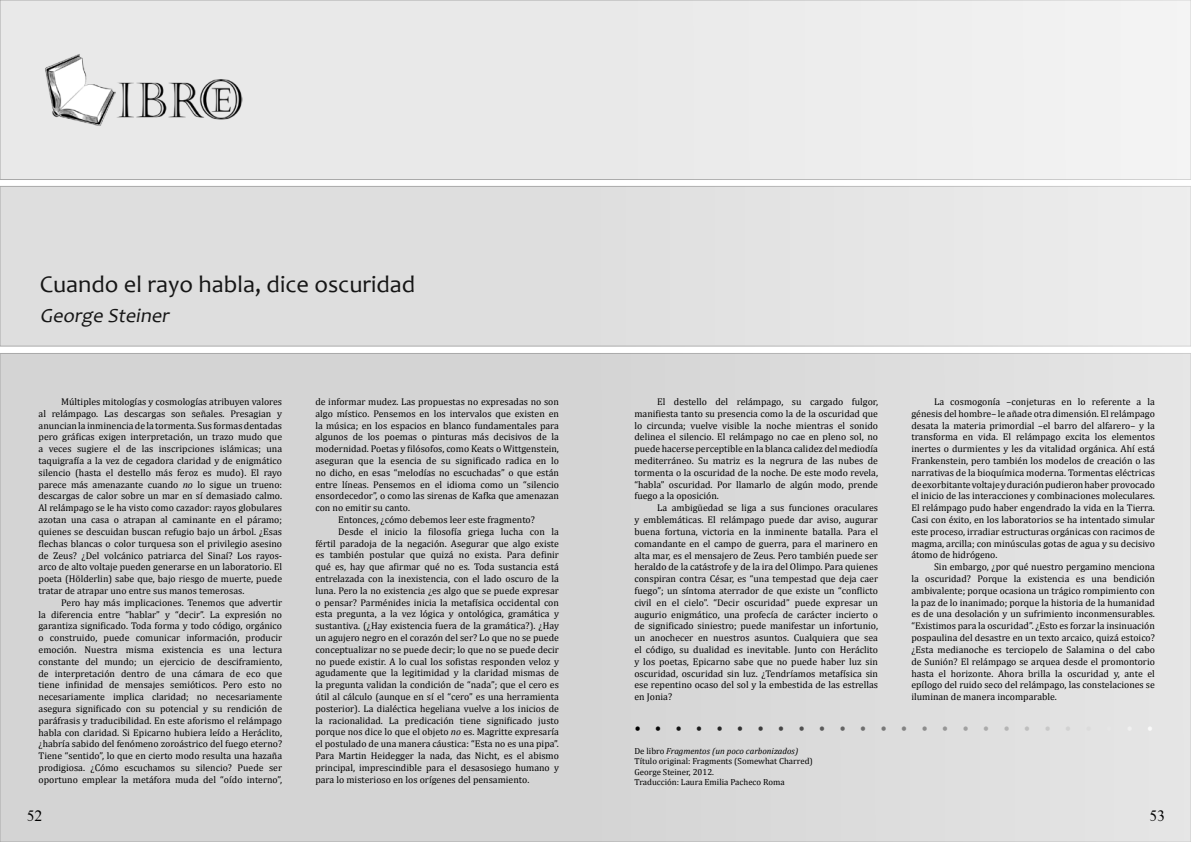
<style>
.page{position:relative;width:1191px;height:842px;background:#fff}
.page>*{position:absolute;margin:0;border:0;box-sizing:border-box;transform-origin:0 0}
.t1{font:24px "Candara";color:#161616}
.t2{font:italic 20px "Candara";color:#161616}
.t3{font:16px "Times Sans Serif";color:#000}
.t4{font:14px "Candara";color:#000}
.t5{font:9.8px/11.8px "Cambria";color:#000;text-align:justify}
.t6{font:8.8px/10.6px "Cambria";color:#000}
.s1{font-style:italic}
.s2{color:#0a0a0a}
.s3{color:#141414}
.s4{color:#1e1e1e}
.s5{color:#282828}
.s6{color:#323232}
.s7{color:#3c3c3c}
.s8{color:#464646}
.s9{color:#505050}
.s10{color:#5a5a5a}
.s11{color:#646464}
.s12{color:#6e6e6e}
.s13{color:#787878}
.s14{color:#828282}
.s15{color:#8c8c8c}
.s16{color:#969696}
.s17{color:#a0a0a0}
.s18{color:#aaa}
.s19{color:#b4b4b4}
.s20{color:#bebebe}
.s21{color:#c8c8c8}
.s22{color:#d2d2d2}
.s23{color:#dcdcdc}
.s24{color:#e6e6e6}
.s25{color:#f0f0f0}
.s26{color:#fafafa}
</style>
<div class="page">
<div style="left:0;top:353px;width:1191px;height:489px;background:linear-gradient(to right,#d0d0d0,#e1e1e1)"></div>
<div style="left:0;top:186px;width:1191px;height:160px;background:linear-gradient(to right,#dadada,#eaeaea)"></div>
<div style="left:0;top:0;width:1191px;height:179px;background:#e9e9e9"></div>
<img style="left:45px;top:54px;width:197px;height:72px">
<h1 class="t1" style="left:40px;top:269px;width:377px">Cuando el rayo habla, dice oscuridad</h1>
<h2 class="t2" style="left:40px;top:303px;width:134px">George Steiner</h2>
<p class="t5" style="left:39px;top:396px;width:245px;text-indent:23px">Múltiples mitologías y cosmologías atribuyen valores al relámpago. Las descargas son señales. Presagian y anuncian la inminencia de la tormenta. Sus formas dentadas pero gráficas exigen interpretación, un trazo mudo que a veces sugiere el de las inscripciones islámicas; una taquigrafía a la vez de cegadora claridad y de enigmático silencio (hasta el destello más feroz es mudo). El rayo parece más amenazante cuando <span class="s1">no</span> lo sigue un trueno: descargas de calor sobre un mar en sí demasiado calmo.<br>Al relámpago se le ha visto como cazador: rayos globulares azotan una casa o atrapan al caminante en el páramo; quienes se descuidan buscan refugio bajo un árbol. ¿Esas flechas blancas o color turquesa son el privilegio asesino de Zeus? ¿Del volcánico patriarca del Sinaí? Los rayos&shy;arco de alto voltaje pueden generarse en un laboratorio. El poeta (Hölderlin) sabe que, bajo riesgo de muerte, puede tratar de atrapar uno entre sus manos temerosas.</p>
<p class="t5" style="left:39px;top:596px;width:245px;text-indent:23px">Pero hay más implicaciones. Tenemos que advertir la diferencia entre “hablar” y “decir”. La expresión no garantiza significado. Toda forma y todo código, orgánico o construido, puede comunicar información, producir emoción. Nuestra misma existencia es una lectura constante del mundo; un ejercicio de desciframiento, de interpretación dentro de una cámara de eco que tiene infinidad de mensajes semióticos. Pero esto no necesariamente implica claridad; no necesariamente asegura significado con su potencial y su rendición de paráfrasis y traducibilidad. En este aforismo el relámpago habla con claridad. Si Epicarno hubiera leído a Heráclito, ¿habría sabido del fenómeno zoroástrico del fuego eterno?<br>Tiene “sentido”, lo que en cierto modo resulta una hazaña prodigiosa. ¿Cómo escuchamos su silencio? Puede ser oportuno emplear la metáfora muda del “oído interno”,</p>
<h3 class="t3" style="left:27px;top:805px;width:18px">52</h3>
<p class="t5" style="left:315px;top:396px;width:245px">de informar mudez. Las propuestas no expresadas no son</p>
<p class="t5" style="left:315px;top:408px;width:245px">algo místico. Pensemos en los intervalos que existen en</p>
<p class="t5" style="left:315px;top:419px;width:245px">la música; en los espacios en blanco fundamentales para</p>
<p class="t5" style="left:315px;top:431px;width:245px">algunos de los poemas o pinturas más decisivos de la</p>
<p class="t5" style="left:315px;top:443px;width:245px">modernidad. Poetas y filósofos, como Keats o Wittgenstein,</p>
<p class="t5" style="left:315px;top:455px;width:245px">aseguran que la esencia de su significado radica en lo</p>
<p class="t5" style="left:315px;top:467px;width:245px">no dicho, en esas “melodías no escuchadas” o que están</p>
<p class="t5" style="left:315px;top:478px;width:245px">entre líneas. Pensemos en el idioma como un “silencio</p>
<p class="t5" style="left:315px;top:490px;width:245px">ensordecedor”, o como las sirenas de Kafka que amenazan</p>
<p class="t5" style="left:315px;top:502px;width:96px">con no emitir su canto.</p>
<p class="t5" style="left:338px;top:514px;width:198px">Entonces, ¿cómo debemos leer este fragmento?</p>
<p class="t5" style="left:338px;top:526px;width:222px">Desde el inicio la filosofía griega lucha con la</p>
<p class="t5" style="left:315px;top:537px;width:245px">fértil paradoja de la negación. Asegurar que algo existe</p>
<p class="t5" style="left:315px;top:549px;width:245px">es también postular que quizá no exista. Para definir</p>
<p class="t5" style="left:315px;top:561px;width:245px">qué es, hay que afirmar qué no es. Toda sustancia está</p>
<p class="t5" style="left:315px;top:573px;width:245px">entrelazada con la inexistencia, con el lado oscuro de la</p>
<p class="t5" style="left:315px;top:585px;width:245px">luna. Pero la no existencia ¿es algo que se puede expresar</p>
<p class="t5" style="left:315px;top:596px;width:245px">o pensar? Parménides inicia la metafísica occidental con</p>
<p class="t5" style="left:315px;top:608px;width:245px">esta pregunta, a la vez lógica y ontológica, gramática y</p>
<p class="t5" style="left:315px;top:620px;width:245px">sustantiva. (¿Hay existencia fuera de la gramática?). ¿Hay</p>
<p class="t5" style="left:315px;top:632px;width:245px">un agujero negro en el corazón del ser? Lo que no se puede</p>
<p class="t5" style="left:315px;top:644px;width:245px">conceptualizar no se puede decir; lo que no se puede decir</p>
<p class="t5" style="left:315px;top:655px;width:245px">no puede existir. A lo cual los sofistas responden veloz y</p>
<p class="t5" style="left:315px;top:667px;width:245px">agudamente que la legitimidad y la claridad mismas de</p>
<p class="t5" style="left:315px;top:679px;width:245px">la pregunta validan la condición de “nada”; que el cero es</p>
<p class="t5" style="left:315px;top:691px;width:245px">útil al cálculo (aunque en sí el “cero” es una herramienta</p>
<p class="t5" style="left:315px;top:703px;width:245px">posterior). La dialéctica hegeliana vuelve a los inicios de</p>
<p class="t5" style="left:315px;top:714px;width:245px">la racionalidad. La predicación tiene significado justo</p>
<p class="t5" style="left:315px;top:726px;width:245px">porque nos dice lo que el objeto <span class="s1">no</span> es. Magritte expresaría</p>
<p class="t5" style="left:315px;top:738px;width:245px">el postulado de una manera cáustica: “Esta no es una pipa”.</p>
<p class="t5" style="left:315px;top:750px;width:245px">Para Martin Heidegger la nada, das Nicht, es el abismo</p>
<p class="t5" style="left:315px;top:762px;width:245px">principal, imprescindible para el desasosiego humano y</p>
<p class="t5" style="left:315px;top:773px;width:215px">para lo misterioso en los orígenes del pensamiento.</p>
<p class="t5" style="left:634px;top:396px;width:245px;text-indent:23px">El destello del relámpago, su cargado fulgor, manifiesta tanto su presencia como la de la oscuridad que lo circunda; vuelve visible la noche mientras el sonido delinea el silencio. El relámpago no cae en pleno sol, no puede hacerse perceptible en la blanca calidez del mediodía mediterráneo. Su matriz es la negrura de las nubes de tormenta o la oscuridad de la noche. De este modo revela, “habla” oscuridad. Por llamarlo de algún modo, prende fuego a la oposición.</p>
<p class="t5" style="left:634px;top:502px;width:245px;text-indent:23px">La ambigüedad se liga a sus funciones oraculares y emblemáticas. El relámpago puede dar aviso, augurar buena fortuna, victoria en la inminente batalla. Para el comandante en el campo de guerra, para el marinero en alta mar, es el mensajero de Zeus. Pero también puede ser heraldo de la catástrofe y de la ira del Olimpo. Para quienes conspiran contra César, es “una tempestad que deja caer fuego”; un síntoma aterrador de que existe un “conflicto civil en el cielo”. “Decir oscuridad” puede expresar un augurio enigmático, una profecía de carácter incierto o de significado siniestro; puede manifestar un infortunio, un anochecer en nuestros asuntos. Cualquiera que sea el código, su dualidad es inevitable. Junto con Heráclito y los poetas, Epicarno sabe que no puede haber luz sin oscuridad, oscuridad sin luz. ¿Tendríamos metafísica sin ese repentino ocaso del sol y la embestida de las estrellas en Jonia?</p>
<p class="t5" style="left:911px;top:396px;width:245px;text-indent:23px">La cosmogonía –conjeturas en lo referente a la génesis del hombre– le añade otra dimensión. El relámpago desata la materia primordial –el barro del alfarero– y la transforma en vida. El relámpago excita los elementos inertes o durmientes y les da vitalidad orgánica. Ahí está Frankenstein, pero también los modelos de creación o las narrativas de la bioquímica moderna. Tormentas eléctricas de exorbitante voltaje y duración pudieron haber provocado el inicio de las interacciones y combinaciones moleculares.<br>El relámpago pudo haber engendrado la vida en la Tierra.<br>Casi con éxito, en los laboratorios se ha intentado simular este proceso, irradiar estructuras orgánicas con racimos de magma, arcilla; con minúsculas gotas de agua y su decisivo átomo de hidrógeno.</p>
<p class="t5" style="left:911px;top:561px;width:245px;text-indent:23px">Sin embargo, ¿por qué nuestro pergamino menciona la oscuridad? Porque la existencia es una bendición ambivalente; porque ocasiona un trágico rompimiento con la paz de lo inanimado; porque la historia de la humanidad es de una desolación y un sufrimiento inconmensurables. “Existimos para la oscuridad”. ¿Esto es forzar la insinuación pospaulina del desastre en un texto arcaico, quizá estoico? ¿Esta medianoche es terciopelo de Salamina o del cabo de Sunión? El relámpago se arquea desde el promontorio hasta el horizonte. Ahora brilla la oscuridad y, ante el epílogo del ruido seco del relámpago, las constelaciones se iluminan de manera incomparable.</p>
<h3 class="t4" style="left:633px;top:720px;width:523px">• <span class="s2">•</span><span class="s3">•</span> <span class="s4">•</span><span class="s5">•</span> <span class="s6">•</span><span class="s7">•</span><span class="s8">•</span><span class="s9">•</span><span class="s10">•</span><span class="s11">•</span> <span class="s12">•</span><span class="s13">•</span> <span class="s14">•</span><span class="s15">•</span> <span class="s16">•</span><span class="s17">•</span> <span class="s18">•</span><span class="s19">•</span><span class="s20">•</span><span class="s21">•</span> <span class="s22">•</span><span class="s23">•</span> <span class="s24">•</span><span class="s25">•</span> <span class="s26">•</span></h3>
<p class="t6" style="left:634px;top:745px;width:180px">De libro <span class="s1">Fragmentos (un poco carbonizados)<br></span>Título original: Fragments (Somewhat Charred)<br>George Steiner, 2012.<br>Traducción: Laura Emilia Pacheco Roma</p>
<h3 class="t3" style="left:1149px;top:805px;width:17px">53</h3>
</div>
